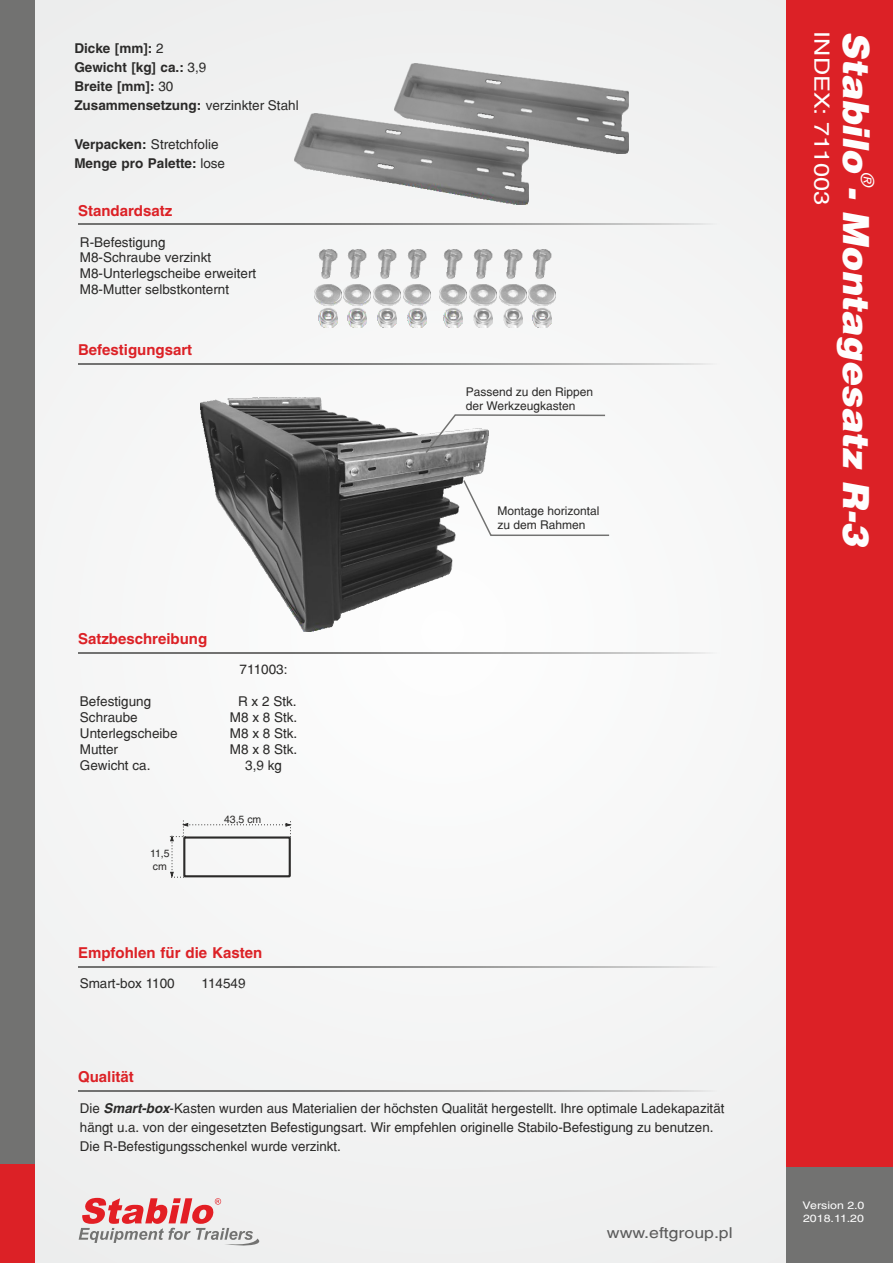
<style>
.page{position:relative;width:893px;height:1263px;background:#fff}
.page>*{position:absolute;margin:0;border:0;box-sizing:border-box;transform-origin:0 0}
.t1{font:italic 900 36px "Switzerland";letter-spacing:-.005em;color:#fefefe}
.t2{font:21px "Switzerland";color:#fefefe;scale:1.2 1}
.t3{font:italic 18px "Switzerland";color:#fefefe}
.t4{font:700 15px "Switzerland";color:#dc2126}
.t5{font:15px "Switzerland";color:#5b5b5b;scale:1.18 1}
.t6{font:13.5px/15.9px "Switzerland";color:#2b2a29}
.t7{font:700 13.5px/19.2px "Switzerland";color:#2b2a29}
.t8{font:12px/14.1px "Switzerland";color:#2b2a29}
.t9{font:10.5px/12.3px "Switzerland";color:#fefefe;scale:1.18 1}
.t10{font:10.5px/12.3px "Switzerland";color:#2b2a29}
.s1{font-weight:400}
.s2{font-weight:700;font-style:italic}
</style>
<div class="page">
<div style="left:0;top:0;width:888px;height:1263px;background:#f4f5f5"></div>
<div style="left:787px;top:0;width:106px;height:1184px;background:#dc2126"></div>
<div style="left:0;top:0;width:34px;height:1263px;background:#727271"></div>
<div style="left:0;top:1164px;width:34px;height:99px;background:#dc2126"></div>
<div style="left:787px;top:1167px;width:106px;height:96px;background:#727271"></div>
<hr style="left:78px;top:223px;width:673px;height:2px;background:#727271">
<hr style="left:78px;top:363px;width:673px;height:2px;background:#727271">
<hr style="left:78px;top:652px;width:673px;height:2px;background:#727271">
<hr style="left:78px;top:966px;width:673px;height:2px;background:#727271">
<hr style="left:78px;top:1090px;width:673px;height:2px;background:#727271">
<svg style="left:79px;top:1198px;width:180px;height:48px"></svg>
<svg style="left:170px;top:820px;width:121px;height:58px"></svg>
<div style="left:183px;top:836px;width:108px;height:41px;border:2px solid #2b2a29"></div>
<img style="left:294px;top:114px;width:234px;height:91px">
<img style="left:395px;top:63px;width:234px;height:91px">
<img style="left:314px;top:250px;width:27px;height:78px">
<img style="left:344px;top:250px;width:27px;height:78px">
<img style="left:373px;top:250px;width:27px;height:78px">
<img style="left:403px;top:250px;width:27px;height:78px">
<img style="left:440px;top:250px;width:27px;height:78px">
<img style="left:469px;top:250px;width:27px;height:78px">
<img style="left:499px;top:250px;width:27px;height:78px">
<img style="left:529px;top:250px;width:27px;height:78px">
<svg style="left:488px;top:528px;width:122px;height:8px"></svg>
<img style="left:200px;top:397px;width:288px;height:234px">
<svg style="left:424px;top:414px;width:181px;height:41px"></svg>
<p class="t7" style="left:74px;top:39px;width:226px">Dicke [mm]: <span class="s1">2<br></span>Gewicht [kg] ca.: <span class="s1">3,9<br></span>Breite [mm]: <span class="s1">30<br></span>Zusammensetzung: <span class="s1">verzinkter Stahl</span></p>
<p class="t7" style="left:74px;top:135px;width:152px">Verpacken: <span class="s1">Stretchfolie<br></span>Menge pro Palette: <span class="s1">lose</span></p>
<p class="t4" style="left:78px;top:204px;width:96px">Standardsatz</p>
<p class="t6" style="left:80px;top:235px;width:178px">R-Befestigung<br>M8-Schraube verzinkt<br>M8-Unterlegscheibe erweitert<br>M8-Mutter selbstkonternt</p>
<p class="t4" style="left:78px;top:343px;width:116px">Befestigungsart</p>
<p class="t4" style="left:78px;top:632px;width:131px">Satzbeschreibung</p>
<p class="t6" style="left:80px;top:694px;width:99px">Befestigung<br>Schraube<br>Unterlegscheibe<br>Mutter<br>Gewicht ca.</p>
<p class="t10" style="left:150px;top:848px;width:21px">11,5 cm</p>
<p class="t6" style="left:240px;top:663px;width:49px">711003:</p>
<p class="t6" style="left:230px;top:694px;width:69px;text-align:center">R x 2 Stk.<br>M8 x 8 Stk.<br>M8 x 8 Stk.<br>M8 x 8 Stk.<br>3,9 kg</p>
<p class="t10" style="left:224px;top:813px;width:39px">43,5 cm</p>
<p class="t4" style="left:78px;top:947px;width:186px">Empfohlen für die Kasten</p>
<p class="t6" style="left:80px;top:976px;width:97px">Smart-box 1100</p>
<p class="t6" style="left:202px;top:976px;width:46px">114549</p>
<p class="t4" style="left:78px;top:1070px;width:57px">Qualität</p>
<p class="t8" style="left:466px;top:386px;width:129px">Passend zu den Rippen der Werkzeugkasten</p>
<p class="t8" style="left:497px;top:504px;width:104px">Montage horizontal zu dem Rahmen</p>
<p class="t6" style="left:80px;top:1100px;width:646px;line-height:19px">Die <span class="s2">Smart-box</span>-Kasten wurden aus Materialien der höchsten Qualität hergestellt. Ihre optimale Ladekapazität hängt u.a. von der eingesetzten Befestigungsart. Wir empfehlen originelle Stabilo-Befestigung zu benutzen.<br>Die R-Befestigungsschenkel wurde verzinkt.</p>
<p class="t5" style="left:607px;top:1226px;width:108px">www.eftgroup.pl</p>
<h2 class="t2" style="left:831px;top:31px;width:146px;rotate:90deg">INDEX: 711003</h2>
<h1 class="t1" style="left:873px;top:31px;width:517px;rotate:90deg">Stabilo - Montagesatz R-3</h1>
<h3 class="t3" style="left:875px;top:172px;width:17px;rotate:90deg">®</h3>
<p class="t9" style="left:803px;top:1200px;width:54px">Version 2.0<br>2018.11.20</p>
</div>
